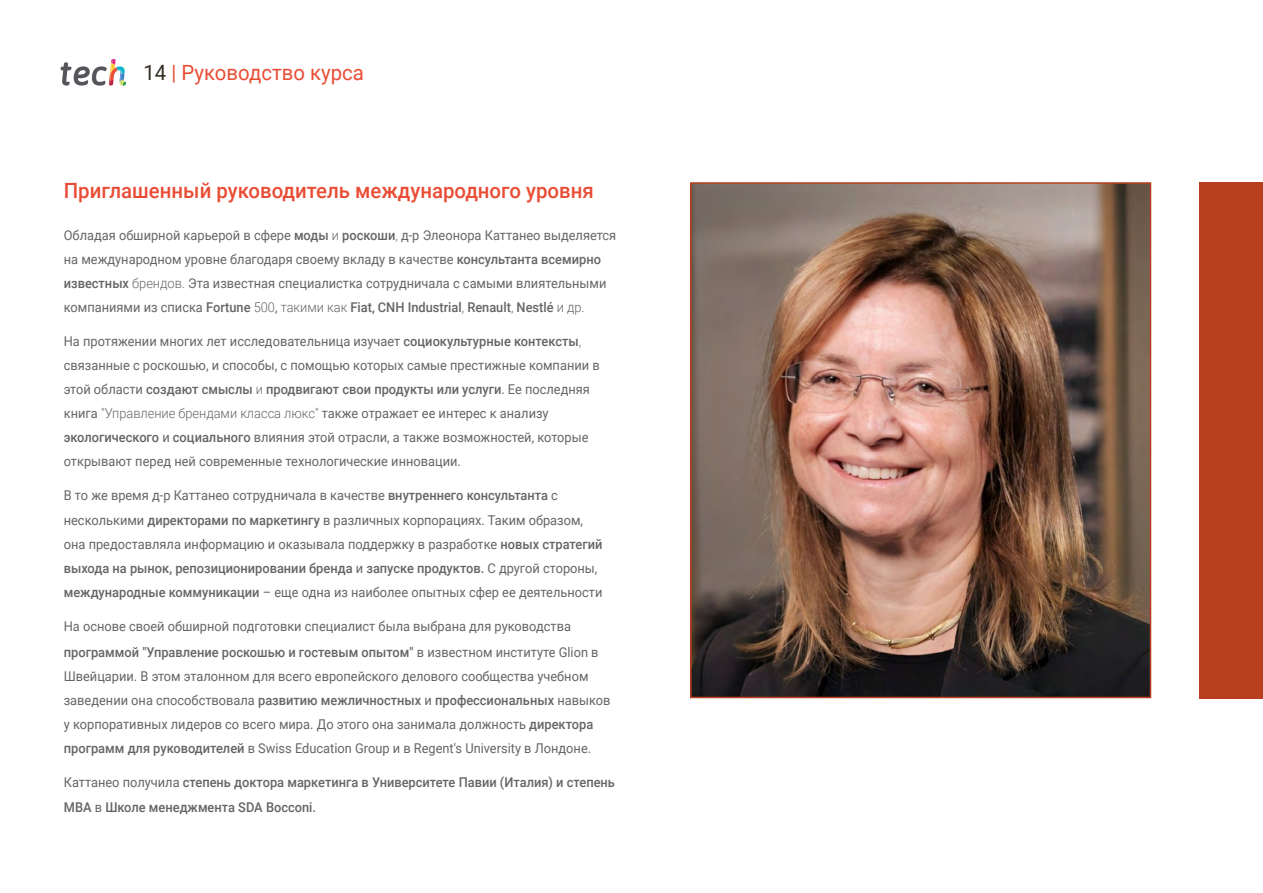
<style>
.page{position:relative;width:1263px;height:893px;background:#fff}
.page>*{position:absolute;margin:0;border:0;box-sizing:border-box;transform-origin:0 0}
.t1{font:500 21px "Roboto";color:#e94d35}
.t2{font:21px "Roboto";color:#e94d35}
.t3{font:13.5px/24px "Roboto";color:#656565;scale:.95 1}
.t4{font:500 13.5px/25.5px "Roboto";color:#656565;scale:.95 1}
.s1{color:#312e20}
.s2{font-weight:500}
.s3{font-weight:300}
.s4{font-weight:400}
</style>
<div class="page">
<svg style="left:61px;top:59px;width:65px;height:27px"></svg>
<div style="left:1199px;top:182px;width:64px;height:516px;background:#b73f1d"></div>
<img style="left:693px;top:185px;width:455px;height:510px">
<div style="left:690px;top:182px;width:461px;height:516px;border:2px solid #b73f1d"></div>
<h1 class="t2" style="left:144px;top:57px;width:222px"><span class="s1">14</span> | Руководство курса</h1>
<h1 class="t1" style="left:64px;top:176px;width:531px">Приглашенный руководитель международного уровня</h1>
<p class="t3" style="left:64px;top:222px;width:583px">Обладая обширной карьерой в сфере <span class="s2">моды</span> <span class="s3">и</span> <span class="s2">роскоши</span><span class="s3">,</span> д-р Элеонора Каттанео выделяется на международном уровне благодаря своему вкладу в качестве <span class="s2">консультанта всемирно известных</span> <span class="s3">брендов.</span> Эта известная специалистка сотрудничала с самыми влиятельными компаниями из списка <span class="s2">Fortune</span> <span class="s3">500</span>, <span class="s3">такими как</span> <span class="s2">Fiat, CNH Industrial</span><span class="s3">,</span> <span class="s2">Renault</span><span class="s3">,</span> <span class="s2">Nestlé</span> <span class="s3">и др.</span></p>
<p class="t3" style="left:64px;top:328px;width:566px">На протяжении многих лет исследовательница изучает <span class="s2">социокультурные контексты</span><span class="s3">, </span>связанные с роскошью, и способы, с помощью которых самые престижные компании в этой области <span class="s2">создают смыслы</span> <span class="s3">и</span> <span class="s2">продвигают свои продукты или услуги</span>. Ее последняя книга <span class="s3">"Управление брендами класса люкс"</span> также отражает ее интерес к анализу <span class="s2">экологического</span> и <span class="s2">социального</span> влияния этой отрасли, а также возможностей, которые открывают перед ней современные технологические инновации.</p>
<p class="t3" style="left:64px;top:482px;width:548px;line-height:25.5px">В то же время д-р Каттанео сотрудничала в качестве <span class="s2">внутреннего консультанта</span> с несколькими <span class="s2">директорами по маркетингу</span> в различных корпорациях. Таким образом,</p>
<p class="t3" style="left:64px;top:532px;width:568px">она предоставляла информацию и оказывала поддержку в разработке <span class="s2">новых стратегий выхода на рынок, репозиционировании бренда</span> и <span class="s2">запуске продуктов.</span> С другой стороны, <span class="s2">международные коммуникации</span> – еще одна из наиболее опытных сфер ее деятельности</p>
<p class="t3" style="left:64px;top:613px;width:564px;line-height:25.5px">На основе своей обширной подготовки специалист была выбрана для руководства <span class="s2">программой "Управление роскошью и гостевым опытом"</span> в известном институте Glion в</p>
<p class="t3" style="left:64px;top:663px;width:577px">Швейцарии. В этом эталонном для всего европейского делового сообщества учебном заведении она способствовала <span class="s2">развитию межличностных</span> и <span class="s2">профессиональных</span> навыков у корпоративных лидеров со всего мира. До этого она занимала должность <span class="s2">директора программ для руководителей</span> в Swiss Education Group и в Regent's University в Лондоне.</p>
<p class="t4" style="left:64px;top:769px;width:582px"><span class="s4">Каттанео получила</span> степень доктора маркетинга в Университете Павии (Италия) и степень<br>MBA <span class="s4">в</span> Школе менеджмента SDA Bocconi.</p>
</div>
